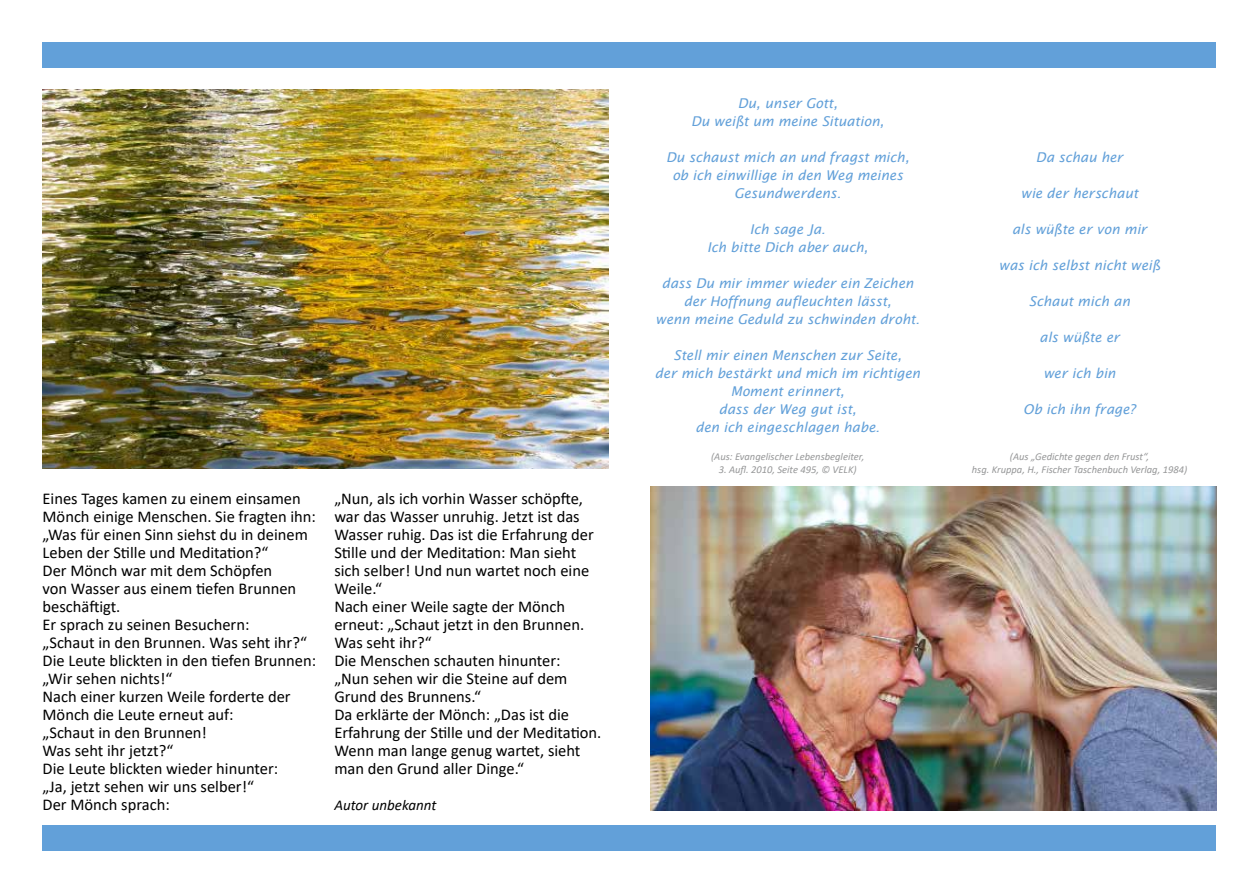
<style>
.page{position:relative;width:1259px;height:893px;background:#fff}
.page>*{position:absolute;margin:0;border:0;box-sizing:border-box;transform-origin:0 0}
.t1{font:16.5px/18px "Calibri";color:#000}
.t2{font:italic 15px "Calibri";color:#000}
.t3{font:italic 13.5px/18px "Lucida Sans";color:#62a0d9;text-align:center}
.t4{font:italic 10.5px/12.6px "Calibri";color:#969798;text-align:center}
</style>
<div class="page">
<div style="left:43px;top:43px;width:1173px;height:25px;background:#62a0d9"></div>
<div style="left:43px;top:825px;width:1173px;height:25px;background:#62a0d9"></div>
<img style="left:43px;top:89px;width:565px;height:379px">
<img style="left:651px;top:486px;width:565px;height:324px">
<p class="t1" style="left:43px;top:489px;width:275px">Eines Tages kamen zu einem einsamen<br>Mönch einige Menschen. Sie fragten ihn: „Was für einen Sinn siehst du in deinem<br>Leben der Stille und Meditation?“<br>Der Mönch war mit dem Schöpfen<br>von Wasser aus einem tiefen Brunnen beschäftigt.<br>Er sprach zu seinen Besuchern:<br>„Schaut in den Brunnen. Was seht ihr?“<br>Die Leute blickten in den tiefen Brunnen: „Wir sehen nichts!“<br>Nach einer kurzen Weile forderte der<br>Mönch die Leute erneut auf:<br>„Schaut in den Brunnen!<br>Was seht ihr jetzt?“<br>Die Leute blickten wieder hinunter:<br>„Ja, jetzt sehen wir uns selber!“<br>Der Mönch sprach:</p>
<p class="t1" style="left:334px;top:489px;width:268px">„Nun, als ich vorhin Wasser schöpfte, war das Wasser unruhig. Jetzt ist das<br>Wasser ruhig. Das ist die Erfahrung der<br>Stille und der Meditation: Man sieht sich selber! Und nun wartet noch eine<br>Weile.“<br>Nach einer Weile sagte der Mönch erneut: „Schaut jetzt in den Brunnen.<br>Was seht ihr?“<br>Die Menschen schauten hinunter:<br>„Nun sehen wir die Steine auf dem<br>Grund des Brunnens.“<br>Da erklärte der Mönch: „Das ist die<br>Erfahrung der Stille und der Meditation.<br>Wenn man lange genug wartet, sieht man den Grund aller Dinge.“</p>
<p class="t2" style="left:334px;top:795px;width:104px">Autor unbekannt</p>
<p class="t3" style="left:691px;top:94px;width:194px">Du, unser Gott,<br>Du weißt um meine Situation,</p>
<p class="t3" style="left:666px;top:148px;width:245px">Du schaust mich an und fragst mich, ob ich einwillige in den Weg meines<br>Gesundwerdens.</p>
<p class="t3" style="left:707px;top:220px;width:162px">Ich sage Ja.<br>Ich bitte Dich aber auch,</p>
<p class="t3" style="left:655px;top:274px;width:266px">dass Du mir immer wieder ein Zeichen der Hoffnung aufleuchten lässt,<br>wenn meine Geduld zu schwinden droht.</p>
<p class="t3" style="left:655px;top:346px;width:267px">Stell mir einen Menschen zur Seite,<br>der mich bestärkt und mich im richtigen<br>Moment erinnert,<br>dass der Weg gut ist,<br>den ich eingeschlagen habe.</p>
<p class="t4" style="left:711px;top:450px;width:155px">(Aus: Evangelischer Lebensbegleiter,</p>
<p class="t4" style="left:718px;top:463px;width:139px">3. Aufl. 2010, Seite 495, © VELK)</p>
<p class="t3" style="left:1036px;top:148px;width:89px">Da schau her</p>
<p class="t3" style="left:1020px;top:184px;width:119px">wie der herschaut</p>
<p class="t3" style="left:1012px;top:220px;width:136px">als wüßte er von mir</p>
<p class="t3" style="left:999px;top:256px;width:163px">was ich selbst nicht weiß</p>
<p class="t3" style="left:1029px;top:292px;width:103px">Schaut mich an</p>
<p class="t3" style="left:1039px;top:328px;width:82px">als wüßte er</p>
<p class="t3" style="left:1043px;top:364px;width:74px">wer ich bin</p>
<p class="t3" style="left:1023px;top:400px;width:114px">Ob ich ihn frage?</p>
<p class="t4" style="left:972px;top:450px;width:217px">(Aus „Gedichte gegen den Frust“,<br>hsg. Kruppa, H., Fischer Taschenbuch Verlag, 1984)</p>
</div>
